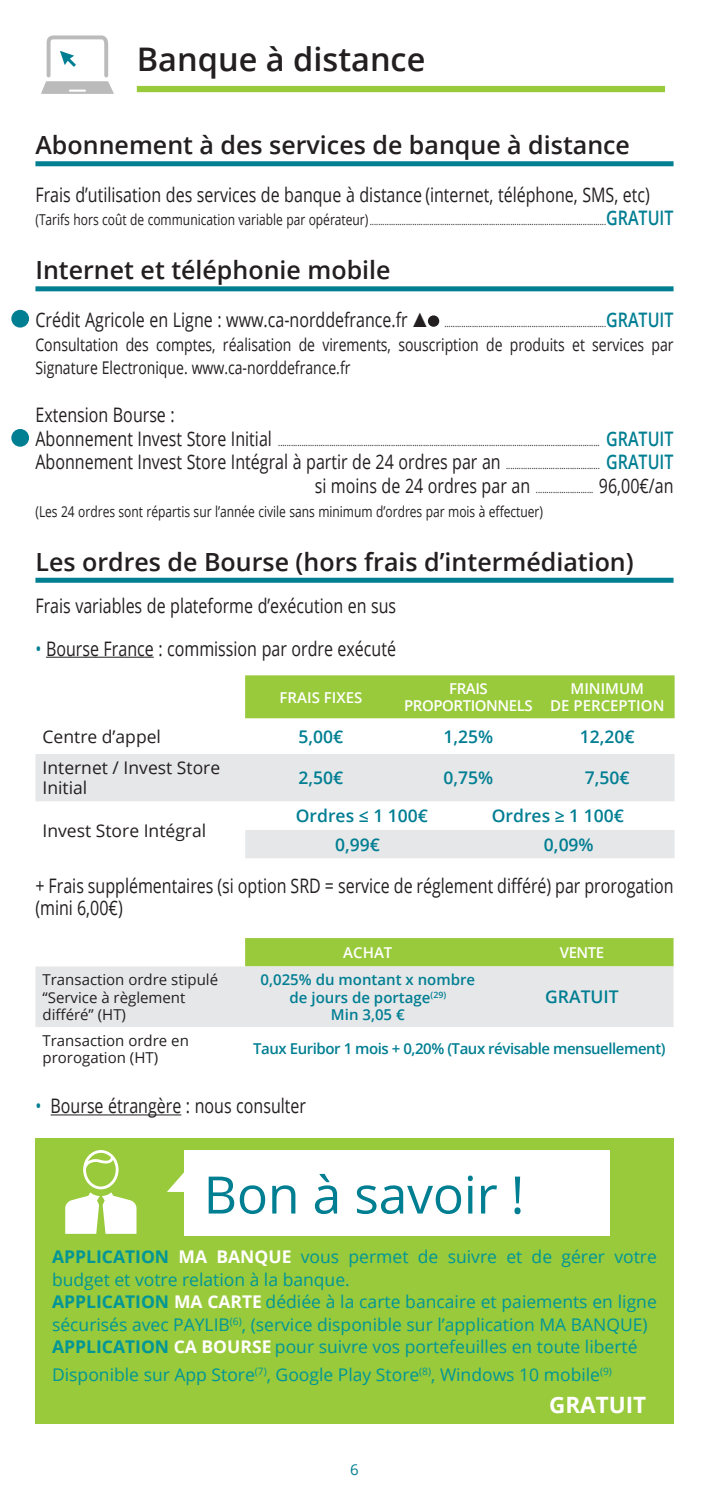
<style>
.page{position:relative;width:709px;height:1489px;background:#fff}
.page>*{position:absolute;margin:0;border:0;box-sizing:border-box;transform-origin:0 0}
.t1{font:51.75px "Open Sans";letter-spacing:-.005em;color:#007e92}
.t2{font:600 32.5px "Open Sans";color:#231f20}
.t3{font:600 25px "Open Sans";color:#231f20}
.t4{font:700 22.5px "Open Sans";color:#fff}
.t5{font:20px/23.8px "Open Sans";color:#231f20;text-align:right;scale:.8 1}
.t6{font:17.5px/22.5px "Open Sans";color:#009597}
.t7{font:17.5px/23.8px "Open Sans";color:#231f20;scale:.8 1}
.t8{font:600 17.5px "Open Sans";color:#007e92}
.t9{font:17.5px/20px "Open Sans";color:#231f20}
.t10{font:15px/17.5px "Open Sans";color:#231f20}
.t11{font:15px "Open Sans";color:#231f20;scale:.8 1}
.t12{font:600 15px/17.5px "Open Sans";color:#007e92;text-align:center}
.t13{font:600 15px "Open Sans";letter-spacing:-.03em;color:#007e92}
.t14{font:600 15px/17.5px "Open Sans";color:#fff;text-align:center}
.t15{font:600 15px/17.5px "Open Sans";letter-spacing:-.03em;color:#fff;text-align:center}
.t16{font:15px "Open Sans";color:#007e92}
.t17{font:10px "Open Sans";color:#231f20;scale:.8 1}
.s1{font-size:15px}
.s2{font-weight:600;font-size:20px;color:#007e92}
.s3{font-size:20px}
.s4{font-size:10px}
.s5{font-weight:600;color:#007e92}
.s6{color:#007e92}
.s7{font-weight:700}
.s8{font-weight:700;color:#fff}
</style>
<div class="page">
<div style="left:35px;top:161px;width:638px;height:5px;background:#007e92"></div>
<div style="left:35px;top:286px;width:638px;height:5px;background:#007e92"></div>
<div style="left:35px;top:577px;width:638px;height:5px;background:#007e92"></div>
<hr style="left:46px;top:656px;width:108px;height:1px;background:#231f20">
<hr style="left:51px;top:1114px;width:130px;height:1px;background:#231f20">
<div style="left:428px;top:315px;width:11px;height:12px;background:#231f20;border-radius:50%"></div>
<svg style="left:41px;top:35px;width:73px;height:59px"></svg>
<div style="left:137px;top:86px;width:528px;height:6px;background:#99ca3b"></div>
<div style="left:11px;top:310px;width:18px;height:17px;background:#007e92;border-radius:50%"></div>
<div style="left:11px;top:429px;width:18px;height:17px;background:#007e92;border-radius:50%"></div>
<svg style="left:35px;top:938px;width:638px;height:89px;background:#d8e3c6"></svg>
<div style="left:245px;top:675px;width:429px;height:44px;background:#99ca3b"></div>
<div style="left:35px;top:754px;width:639px;height:28px;background:#e6e7e9"></div>
<svg style="left:35px;top:782px;width:639px;height:76px"></svg>
<div style="left:35px;top:1137px;width:638px;height:286px;background:#99ca3b"></div>
<div style="left:184px;top:1150px;width:426px;height:85px;background:#fff"></div>
<svg style="left:167px;top:1172px;width:17px;height:19px"></svg>
<svg style="left:65px;top:1150px;width:71px;height:83px"></svg>
<h2 class="t2" style="left:137px;top:37px;width:290px">Banque à distance</h2>
<p class="t3" style="left:35px;top:128px;width:596px">Abonnement à des services de banque à distance</p>
<p class="t5" style="left:35px;top:182px;width:769px">Frais d’utilisation des services de banque à distance (internet, téléphone, SMS, etc)</p>
<p class="t17" style="left:35px;top:215px;width:799px"><span class="s1">(Tarifs hors coût de communication variable par opérateur)</span> ...............................................................................................................<span class="s2">GRATUIT</span></p>
<p class="t3" style="left:35px;top:253px;width:357px">Internet et téléphonie mobile</p>
<p class="t5" style="left:35px;top:307px;width:467px">Crédit Agricole en Ligne : www.ca-norddefrance.fr</p>
<p class="t17" style="left:444px;top:316px;width:288px">............................................................................<span class="s2">GRATUIT</span></p>
<p class="t7" style="left:35px;top:332px;width:799px">Consultation des comptes, réalisation de virements, souscription de produits et services par<br>Signature Electronique. www.ca-norddefrance.fr</p>
<p class="t5" style="left:35px;top:402px;width:176px">Extension Bourse :</p>
<p class="t17" style="left:35px;top:435px;width:799px"><span class="s3">Abonnement Invest Store Initial</span> ....................................................................................................................................................... <span class="s2">GRATUIT</span></p>
<p class="t5" style="left:35px;top:449px;width:799px">Abonnement Invest Store Intégral à partir de 24 ordres par an <span class="s4">............................................</span> <span class="s5">GRATUIT </span>si moins de 24 ordres par an <span class="s4">...........................</span> 96,00€/an</p>
<p class="t11" style="left:35px;top:501px;width:636px">(Les 24 ordres sont répartis sur l’année civile sans minimum d’ordres par mois à effectuer)</p>
<p class="t3" style="left:35px;top:544px;width:600px">Les ordres de Bourse (hors frais d’intermédiation)</p>
<p class="t5" style="left:35px;top:593px;width:452px">Frais variables de plateforme d’exécution en sus</p>
<p class="t5" style="left:35px;top:636px;width:452px"><span class="s6">•</span> Bourse France : commission par ordre exécuté</p>
<p class="t14" style="left:279px;top:688px;width:84px">FRAIS FIXES</p>
<p class="t15" style="left:404px;top:679px;width:130px">FRAIS<br>PROPORTIONNELS</p>
<p class="t14" style="left:550px;top:679px;width:116px">MINIMUM<br>DE PERCEPTION</p>
<p class="t9" style="left:43px;top:726px;width:120px">Centre d’appel</p>
<p class="t8" style="left:298px;top:724px;width:46px">5,00€</p>
<p class="t8" style="left:443px;top:724px;width:51px">1,25%</p>
<p class="t8" style="left:580px;top:724px;width:56px">12,20€</p>
<p class="t9" style="left:43px;top:757px;width:179px">Internet / Invest Store<br>Initial</p>
<p class="t8" style="left:298px;top:766px;width:46px">2,50€</p>
<p class="t8" style="left:443px;top:766px;width:51px">0,75%</p>
<p class="t8" style="left:585px;top:766px;width:46px">7,50€</p>
<p class="t9" style="left:43px;top:819px;width:165px">Invest Store Intégral</p>
<p class="t8" style="left:296px;top:804px;width:134px">Ordres ≤ 1 100€</p>
<p class="t8" style="left:492px;top:804px;width:134px">Ordres ≥ 1 100€</p>
<p class="t8" style="left:335px;top:832px;width:46px">0,99€</p>
<p class="t8" style="left:544px;top:832px;width:51px">0,09%</p>
<p class="t5" style="left:35px;top:874px;width:799px;line-height:21.2px;text-align:left">+ Frais supplémentaires (si option SRD = service de réglement différé) par prorogation (mini 6,00€)</p>
<p class="t14" style="left:343px;top:943px;width:51px">ACHAT</p>
<p class="t14" style="left:560px;top:943px;width:46px">VENTE</p>
<p class="t10" style="left:43px;top:970px;width:177px">Transaction ordre stipulé “Service à règlement différé” (HT)</p>
<p class="t12" style="left:260px;top:970px;width:216px">0,025% du montant x nombre de jours de portage<sup>(29)<br></sup>Min 3,05 €</p>
<p class="t8" style="left:545px;top:985px;width:75px">GRATUIT</p>
<p class="t10" style="left:43px;top:1031px;width:148px">Transaction ordre en prorogation (HT)</p>
<p class="t13" style="left:253px;top:1038px;width:414px">Taux Euribor 1 mois + 0,20% (Taux révisable mensuellement)</p>
<p class="t5" style="left:35px;top:1093px;width:340px"><span class="s6">•</span> Bourse étrangère : nous consulter</p>
<h1 class="t1" style="left:203px;top:1159px;width:322px">Bon à savoir !</h1>
<p class="t6" style="left:52px;top:1244px;width:606px"><span class="s7">APPLICATION</span> <span class="s8">MA BANQUE</span> vous permet de suivre et de gérer votre budget et votre relation à la banque.<br><span class="s7">APPLICATION</span> <span class="s8">MA CARTE</span> dédiée à la carte bancaire et paiements en ligne sécurisés avec PAYLIB<sup>(6)</sup>, (service disponible sur l’application MA BANQUE)<br><span class="s7">APPLICATION</span> <span class="s8">CA BOURSE</span> pour suivre vos portefeuilles en toute liberté</p>
<p class="t6" style="left:52px;top:1362px;width:561px">Disponible sur App Store<sup>(7)</sup>, Google Play Store<sup>(8)</sup>, Windows 10 mobile<sup>(9)</sup></p>
<p class="t4" style="left:549px;top:1388px;width:99px">GRATUIT</p>
<p class="t16" style="left:350px;top:1458px;width:10px">6</p>
</div>
